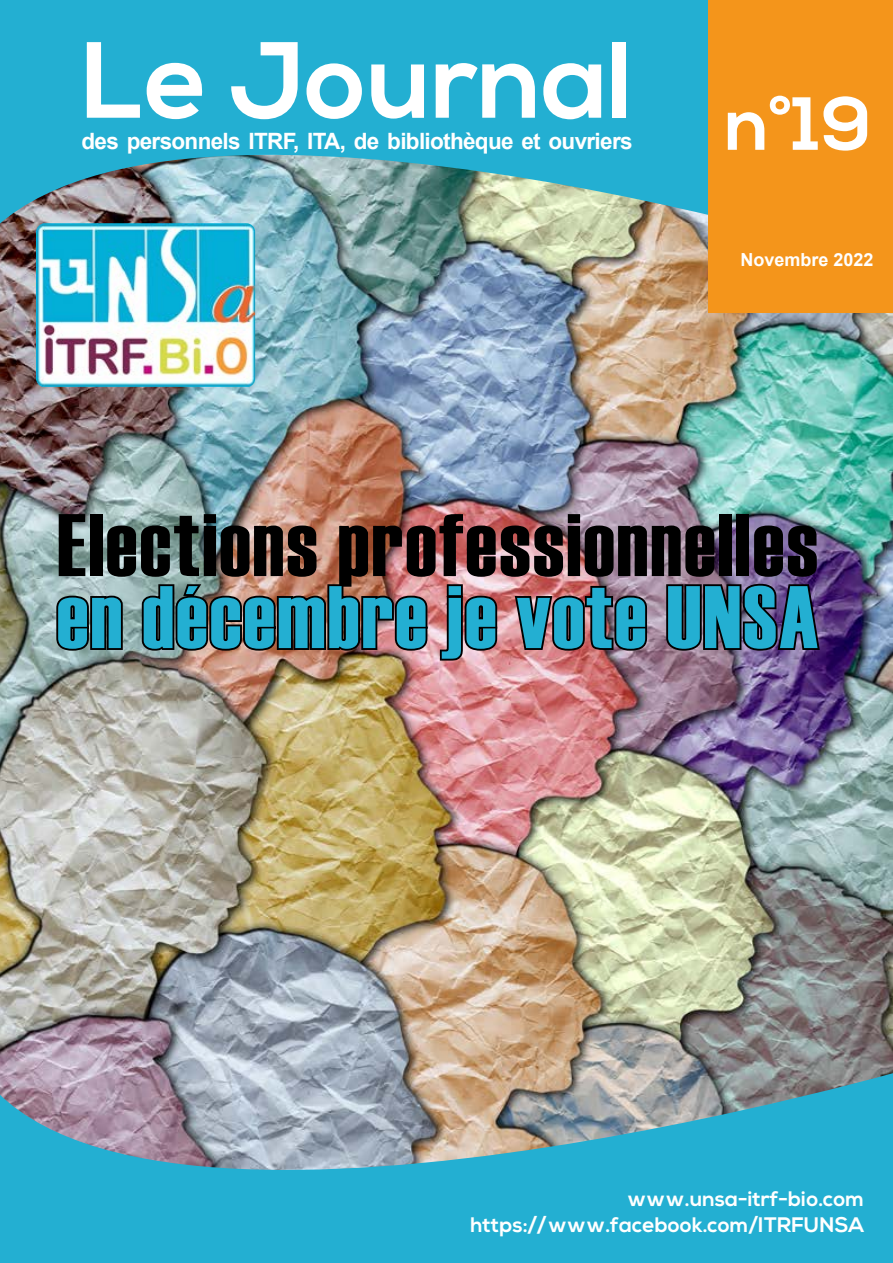
<style>
.page{position:relative;width:893px;height:1263px;background:#fff}
.page>*{position:absolute;margin:0;border:0;box-sizing:border-box;transform-origin:0 0}
.t1{font:700 108px "Nexa";color:#fff}
.t2{font:88.5px/72px "Haettenschweiler";letter-spacing:.025em;color:#000}
.t3{font:700 75px "Nexa";color:#fff}
.t4{font:700 22.5px "Arial";letter-spacing:-.03em;color:#fff}
.t5{font:700 21px "Nexa";color:#fff}
.t6{font:700 18px "Arial";color:#fff}
</style>
<div class="page">
<img style="left:0;top:268px;width:893px;height:795px">
<img style="left:0;top:0;width:708px;height:268px">
<img style="left:36px;top:223px;width:219px;height:164px">
<div style="left:708px;top:0;width:185px;height:313px;background:#f4951b"></div>
<svg style="left:0;top:1063px;width:893px;height:200px;background:#54a9c0"></svg>
<p class="t1" style="left:82px;top:18px;width:553px">Le Journal</p>
<p class="t4" style="left:82px;top:126px;width:553px">des personnels ITRF, ITA, de bibliothèque et ouvriers</p>
<p class="t3" style="left:725px;top:81px;width:148px">n°19</p>
<p class="t6" style="left:740px;top:248px;width:135px">Novembre 2022</p>
<p class="t2" style="left:57px;top:505px;width:763px">Elections professionnelles en décembre je vote UNSA</p>
<p class="t5" style="left:627px;top:1187px;width:238px">www.unsa-itrf-bio.com</p>
<p class="t5" style="left:470px;top:1212px;width:395px">https://www.facebook.com/ITRFUNSA</p>
</div>
